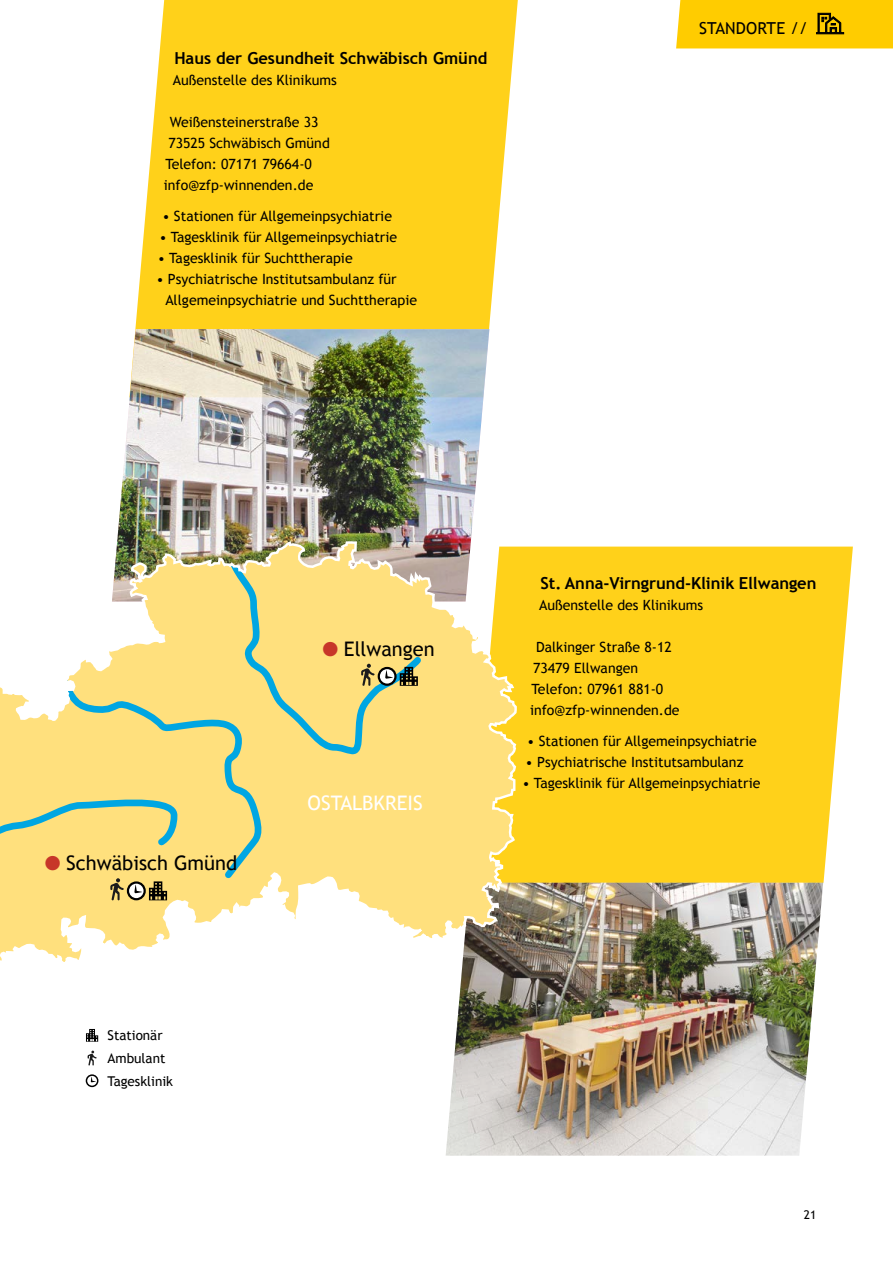
<style>
.page{position:relative;width:893px;height:1263px;background:#fff}
.page>*{position:absolute;margin:0;border:0;box-sizing:border-box;transform-origin:0 0}
.t1{font:20.1px "Trebuchet MS";color:#000}
.t2{font:20.1px "Trebuchet MS";color:#fff}
.t3{font:700 16.5px "Trebuchet MS";color:#000}
.t4{font:16.5px "Trebuchet MS";letter-spacing:.01em;color:#000}
.t5{font:14.1px/21px "Trebuchet MS";color:#000}
.t6{font:13.5px/22.6px "Trebuchet MS";color:#000}
.t7{font:12px "Trebuchet MS";color:#000}
.s1{color:#c73629}
</style>
<div class="page">
<svg style="left:135px;top:0;width:383px;height:333px;background:#ffd42b"></svg>
<img style="left:117px;top:329px;width:372px;height:210px">
<img style="left:446px;top:883px;width:377px;height:273px">
<div style="left:518px;top:547px;width:335px;height:336px;background:#ffd11a"></div>
<svg style="left:0;top:539px;width:518px;height:428px"></svg>
<svg style="left:149px;top:881px;width:18px;height:19px"></svg>
<svg style="left:128px;top:882px;width:17px;height:17px"></svg>
<div style="left:127px;top:881px;width:19px;height:19px;border:2px solid #000;border-radius:50%"></div>
<svg style="left:134px;top:885px;width:8px;height:8px"></svg>
<svg style="left:110px;top:878px;width:14px;height:22px"></svg>
<svg style="left:400px;top:667px;width:18px;height:19px"></svg>
<svg style="left:379px;top:668px;width:16px;height:17px"></svg>
<div style="left:378px;top:667px;width:19px;height:19px;border:2px solid #000;border-radius:50%"></div>
<svg style="left:385px;top:670px;width:8px;height:9px"></svg>
<svg style="left:361px;top:664px;width:13px;height:22px"></svg>
<svg style="left:86px;top:1029px;width:12px;height:13px"></svg>
<div style="left:86px;top:1074px;width:12px;height:13px;border:2px solid #000;border-radius:50%"></div>
<svg style="left:91px;top:1076px;width:5px;height:6px"></svg>
<svg style="left:88px;top:1050px;width:9px;height:15px"></svg>
<div style="left:676px;top:0;width:217px;height:48px;background:#fc0"></div>
<p class="t3" style="left:174px;top:47px;width:314px">Haus der Gesundheit Schwäbisch Gmünd</p>
<p class="t5" style="left:173px;top:69px;width:166px">Außenstelle des Klinikums</p>
<p class="t5" style="left:170px;top:111px;width:150px">Weißensteinerstraße 33</p>
<p class="t5" style="left:168px;top:132px;width:163px">73525 Schwäbisch Gmünd</p>
<p class="t5" style="left:165px;top:153px;width:148px">Telefon: 07171 79664-0</p>
<p class="t5" style="left:164px;top:174px;width:151px">info@zfp-winnenden.de</p>
<p class="t5" style="left:162px;top:206px;width:231px">• Stationen für Allgemeinpsychiatrie</p>
<p class="t5" style="left:159px;top:227px;width:239px">• Tagesklinik für Allgemeinpsychiatrie</p>
<p class="t5" style="left:158px;top:248px;width:196px">• Tagesklinik für Suchttherapie</p>
<p class="t5" style="left:165px;top:269px;width:253px;text-indent:-9px">• Psychiatrische Institutsambulanz für<br>Allgemeinpsychiatrie und Suchttherapie</p>
<p class="t4" style="left:699px;top:18px;width:110px">STANDORTE //</p>
<h1 class="t1" style="left:45px;top:851px;width:194px"><span class="s1">●</span> Schwäbisch Gmünd</h1>
<p class="t6" style="left:108px;top:1024px;width:67px">Stationär<br>Ambulant<br>Tagesklinik</p>
<h1 class="t1" style="left:322px;top:637px;width:114px"><span class="s1">●</span> Ellwangen</h1>
<h1 class="t2" style="left:308px;top:791px;width:117px">OSTALBKREIS</h1>
<p class="t3" style="left:540px;top:572px;width:277px">St. Anna-Virngrund-Klinik Ellwangen</p>
<p class="t5" style="left:539px;top:594px;width:166px">Außenstelle des Klinikums</p>
<p class="t5" style="left:530px;top:636px;width:151px;text-indent:6px">Dalkinger Straße 8-12<br>73479 Ellwangen<br>Telefon: 07961 881-0 info@zfp-winnenden.de</p>
<p class="t5" style="left:527px;top:731px;width:231px">• Stationen für Allgemeinpsychiatrie</p>
<p class="t5" style="left:526px;top:752px;width:219px">• Psychiatrische Institutsambulanz</p>
<p class="t5" style="left:523px;top:773px;width:239px">• Tagesklinik für Allgemeinpsychiatrie</p>
<p class="t7" style="left:804px;top:1207px;width:14px">21</p>
</div>
